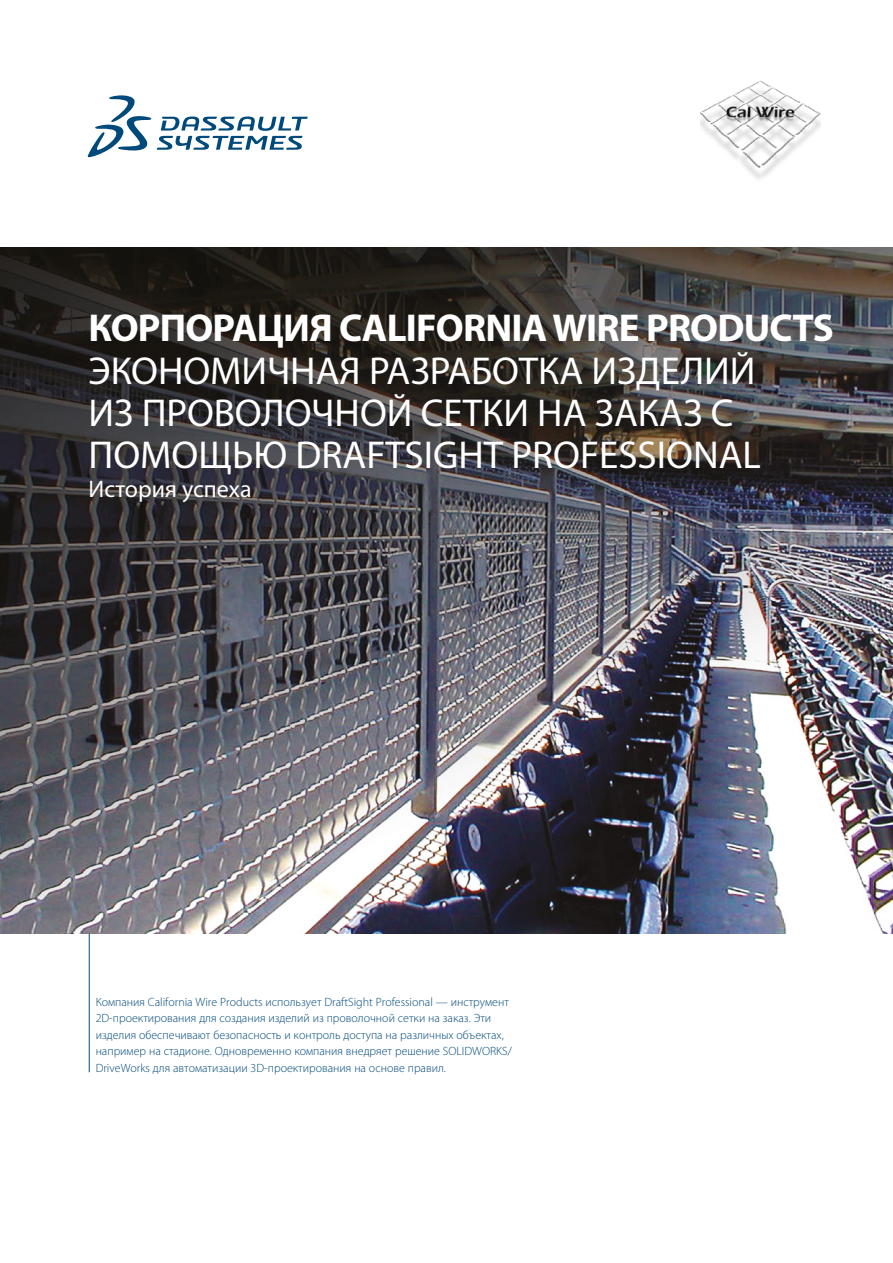
<style>
.page{position:relative;width:893px;height:1263px;background:#fff}
.page>*{position:absolute;margin:0;border:0;box-sizing:border-box;transform-origin:0 0}
.t1{font:39px/42px "Myriad Pro";color:#fff}
.t2{font:700 39px "Myriad Pro";letter-spacing:-.02em;color:#fff}
.t3{font:24px "Myriad Pro";color:#fff}
.t4{font:300 12px/16.5px "Myriad Pro";color:#00497b}
</style>
<div class="page">
<img style="left:0;top:247px;width:893px;height:687px">
<svg style="left:87px;top:95px;width:221px;height:63px"></svg>
<hr style="left:89px;top:934px;width:1px;height:138px;background:#00497b">
<img style="left:700px;top:80px;width:121px;height:99px">
<h1 class="t2" style="left:89px;top:303px;width:747px">КОРПОРАЦИЯ CALIFORNIA WIRE PRODUCTS</h1>
<h1 class="t1" style="left:89px;top:349px;width:674px">ЭКОНОМИЧНАЯ РАЗРАБОТКА ИЗДЕЛИЙ<br>ИЗ ПРОВОЛОЧНОЙ СЕТКИ НА ЗАКАЗ С<br>ПОМОЩЬЮ DRAFTSIGHT PROFESSIONAL</h1>
<h2 class="t3" style="left:89px;top:474px;width:164px">История успеха</h2>
<p class="t4" style="left:96px;top:993px;width:418px">Компания California Wire Products использует DraftSight Professional — инструмент 2D-проектирования для создания изделий из проволочной сетки на заказ. Эти изделия обеспечивают безопасность и контроль доступа на различных объектах, например на стадионе. Одновременно компания внедряет решение SOLIDWORKS/ DriveWorks для автоматизации 3D-проектирования на основе правил.</p>
</div>
